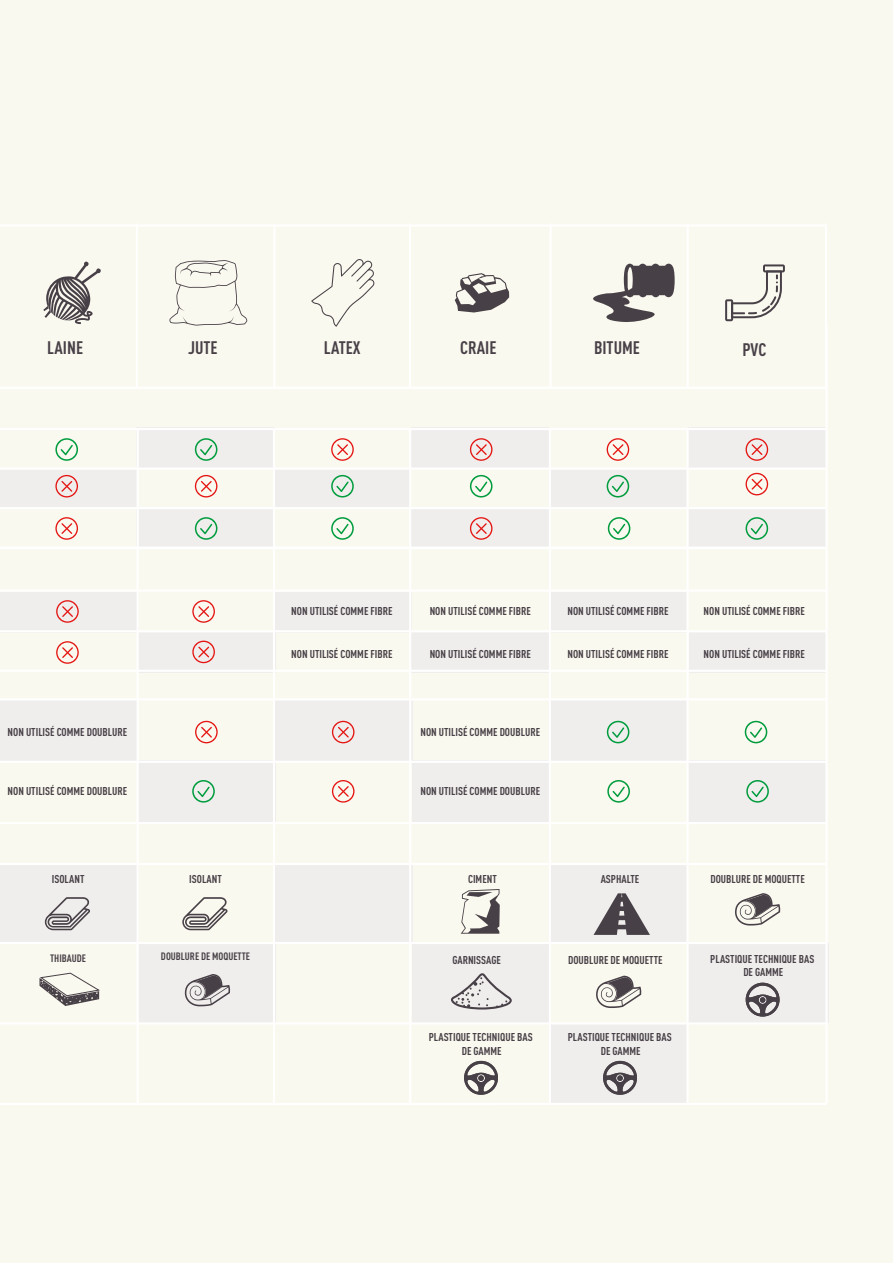
<style>
.page{position:relative;width:893px;height:1263px;background:#fff}
.page>*{position:absolute;margin:0;border:0;box-sizing:border-box;transform-origin:0 0}
.t1{font:700 18px "DIN Cond";color:#484047}
.t2{font:700 11.25px/14px "DIN Cond";color:#484047;text-align:center}
.t3{font:700 10.65px "DIN Cond";color:#484047}
</style>
<div class="page">
<div style="left:0;top:0;width:893px;height:1262px;background:#faf9ef"></div>
<svg style="left:455px;top:273px;width:54px;height:39px"></svg>
<svg style="left:43px;top:261px;width:58px;height:63px"></svg>
<svg style="left:311px;top:259px;width:63px;height:68px"></svg>
<svg style="left:593px;top:264px;width:82px;height:58px"></svg>
<svg style="left:169px;top:260px;width:79px;height:66px"></svg>
<svg style="left:725px;top:264px;width:60px;height:57px"></svg>
<div style="left:688px;top:427px;width:138px;height:41px;background:#efeeec"></div>
<div style="left:688px;top:508px;width:138px;height:41px;background:#efeeec"></div>
<div style="left:0;top:468px;width:138px;height:40px;background:#efeeec"></div>
<div style="left:136px;top:427px;width:138px;height:41px;background:#efeeec"></div>
<div style="left:136px;top:508px;width:138px;height:41px;background:#efeeec"></div>
<div style="left:275px;top:468px;width:135px;height:40px;background:#efeeec"></div>
<div style="left:411px;top:427px;width:138px;height:41px;background:#efeeec"></div>
<div style="left:411px;top:508px;width:138px;height:41px;background:#efeeec"></div>
<div style="left:550px;top:468px;width:138px;height:40px;background:#efeeec"></div>
<div style="left:0;top:592px;width:138px;height:40px;background:#efeeec"></div>
<div style="left:138px;top:632px;width:138px;height:41px;background:#efeeec"></div>
<div style="left:274px;top:592px;width:138px;height:40px;background:#efeeec"></div>
<div style="left:411px;top:632px;width:139px;height:41px;background:#efeeec"></div>
<div style="left:550px;top:592px;width:138px;height:40px;background:#efeeec"></div>
<div style="left:689px;top:632px;width:137px;height:41px;background:#efeeec"></div>
<div style="left:138px;top:944px;width:138px;height:79px;background:#efeeec"></div>
<div style="left:413px;top:944px;width:138px;height:79px;background:#efeeec"></div>
<div style="left:689px;top:944px;width:140px;height:79px;background:#efeeec"></div>
<div style="left:0;top:864px;width:138px;height:79px;background:#efeeec"></div>
<div style="left:274px;top:864px;width:138px;height:79px;background:#efeeec"></div>
<div style="left:550px;top:864px;width:138px;height:79px;background:#efeeec"></div>
<div style="left:550px;top:1023px;width:138px;height:79px;background:#efeeec"></div>
<svg style="left:596px;top:976px;width:45px;height:32px"></svg>
<svg style="left:735px;top:893px;width:45px;height:32px"></svg>
<svg style="left:45px;top:897px;width:45px;height:33px"></svg>
<svg style="left:182px;top:897px;width:46px;height:33px"></svg>
<svg style="left:464px;top:1061px;width:34px;height:34px"></svg>
<svg style="left:603px;top:1061px;width:34px;height:34px"></svg>
<svg style="left:746px;top:983px;width:34px;height:33px"></svg>
<div style="left:689px;top:761px;width:138px;height:62px;background:#efeeec"></div>
<div style="left:0;top:699px;width:138px;height:62px;background:#efeeec"></div>
<div style="left:138px;top:761px;width:138px;height:62px;background:#efeeec"></div>
<div style="left:274px;top:699px;width:138px;height:62px;background:#efeeec"></div>
<div style="left:413px;top:761px;width:138px;height:62px;background:#efeeec"></div>
<div style="left:550px;top:699px;width:138px;height:62px;background:#efeeec"></div>
<svg style="left:461px;top:889px;width:39px;height:45px"></svg>
<svg style="left:607px;top:780px;width:23px;height:23px"></svg>
<svg style="left:192px;top:780px;width:23px;height:23px"></svg>
<svg style="left:746px;top:780px;width:23px;height:23px"></svg>
<svg style="left:607px;top:721px;width:22px;height:22px"></svg>
<svg style="left:745px;top:721px;width:22px;height:22px"></svg>
<svg style="left:195px;top:438px;width:22px;height:23px"></svg>
<svg style="left:195px;top:517px;width:22px;height:23px"></svg>
<svg style="left:331px;top:475px;width:23px;height:22px"></svg>
<svg style="left:331px;top:517px;width:23px;height:23px"></svg>
<svg style="left:745px;top:517px;width:23px;height:23px"></svg>
<svg style="left:608px;top:517px;width:22px;height:23px"></svg>
<svg style="left:470px;top:475px;width:22px;height:22px"></svg>
<svg style="left:55px;top:438px;width:23px;height:23px"></svg>
<svg style="left:607px;top:475px;width:22px;height:22px"></svg>
<svg style="left:745px;top:438px;width:23px;height:23px"></svg>
<svg style="left:745px;top:473px;width:23px;height:22px"></svg>
<svg style="left:195px;top:475px;width:22px;height:22px"></svg>
<svg style="left:331px;top:438px;width:23px;height:23px"></svg>
<svg style="left:470px;top:438px;width:22px;height:23px"></svg>
<svg style="left:56px;top:641px;width:23px;height:23px"></svg>
<svg style="left:56px;top:600px;width:23px;height:23px"></svg>
<svg style="left:192px;top:600px;width:23px;height:23px"></svg>
<svg style="left:192px;top:641px;width:23px;height:22px"></svg>
<svg style="left:55px;top:475px;width:23px;height:22px"></svg>
<svg style="left:55px;top:517px;width:23px;height:23px"></svg>
<svg style="left:470px;top:517px;width:22px;height:23px"></svg>
<svg style="left:607px;top:438px;width:22px;height:23px"></svg>
<svg style="left:332px;top:721px;width:22px;height:22px"></svg>
<svg style="left:195px;top:721px;width:23px;height:22px"></svg>
<svg style="left:332px;top:780px;width:22px;height:23px"></svg>
<svg style="left:451px;top:973px;width:61px;height:36px"></svg>
<svg style="left:593px;top:893px;width:57px;height:42px"></svg>
<hr style="left:0;top:428px;width:826px;height:2px;background:#fff">
<hr style="left:0;top:467px;width:826px;height:3px;background:#fff">
<hr style="left:0;top:507px;width:826px;height:2px;background:#fff">
<hr style="left:0;top:387px;width:826px;height:2px;background:#fff">
<hr style="left:0;top:225px;width:826px;height:2px;background:#fff">
<hr style="left:0;top:547px;width:827px;height:2px;background:#fff">
<hr style="left:0;top:589px;width:827px;height:3px;background:#fff">
<hr style="left:0;top:630px;width:827px;height:2px;background:#fff">
<hr style="left:0;top:670px;width:827px;height:2px;background:#fff">
<hr style="left:0;top:698px;width:827px;height:2px;background:#fff">
<hr style="left:0;top:761px;width:827px;height:2px;background:#fff">
<hr style="left:0;top:822px;width:827px;height:2px;background:#fff">
<hr style="left:0;top:863px;width:827px;height:2px;background:#fff">
<hr style="left:0;top:942px;width:827px;height:2px;background:#fff">
<hr style="left:0;top:1022px;width:827px;height:2px;background:#fff">
<hr style="left:0;top:1103px;width:827px;height:2px;background:#fff">
<hr style="left:0;top:430px;width:1px;height:675px;background:#fff">
<hr style="left:137px;top:429px;width:2px;height:674px;background:#fff">
<hr style="left:273px;top:428px;width:2px;height:677px;background:#fff">
<hr style="left:409px;top:428px;width:2px;height:676px;background:#fff">
<hr style="left:549px;top:428px;width:2px;height:676px;background:#fff">
<hr style="left:686px;top:428px;width:3px;height:676px;background:#fff">
<hr style="left:825px;top:324px;width:3px;height:779px;background:#fff">
<hr style="left:0;top:224px;width:1px;height:164px;background:#fff">
<hr style="left:273px;top:224px;width:2px;height:164px;background:#fff">
<hr style="left:409px;top:224px;width:2px;height:164px;background:#fff">
<hr style="left:549px;top:224px;width:3px;height:164px;background:#fff">
<hr style="left:687px;top:224px;width:2px;height:164px;background:#fff">
<hr style="left:825px;top:224px;width:2px;height:164px;background:#fff">
<hr style="left:136px;top:224px;width:2px;height:164px;background:#fff">
<svg style="left:185px;top:974px;width:45px;height:32px"></svg>
<svg style="left:40px;top:972px;width:60px;height:34px"></svg>
<h1 class="t1" style="left:47px;top:337px;width:37px">LAINE</h1>
<h1 class="t1" style="left:188px;top:337px;width:31px">JUTE</h1>
<h1 class="t1" style="left:324px;top:337px;width:38px">LATEX</h1>
<h1 class="t1" style="left:460px;top:337px;width:38px">CRAIE</h1>
<h1 class="t1" style="left:594px;top:337px;width:47px">BITUME</h1>
<h1 class="t1" style="left:742px;top:339px;width:26px">PVC</h1>
<p class="t2" style="left:291px;top:604px;width:103px">NON UTILISÉ COMME FIBRE</p>
<p class="t2" style="left:430px;top:604px;width:103px">NON UTILISÉ COMME FIBRE</p>
<p class="t2" style="left:567px;top:604px;width:103px">NON UTILISÉ COMME FIBRE</p>
<p class="t2" style="left:704px;top:604px;width:103px">NON UTILISÉ COMME FIBRE</p>
<p class="t2" style="left:291px;top:646px;width:103px">NON UTILISÉ COMME FIBRE</p>
<p class="t2" style="left:430px;top:646px;width:103px">NON UTILISÉ COMME FIBRE</p>
<p class="t2" style="left:567px;top:646px;width:103px">NON UTILISÉ COMME FIBRE</p>
<p class="t2" style="left:704px;top:646px;width:103px">NON UTILISÉ COMME FIBRE</p>
<p class="t2" style="left:8px;top:725px;width:121px">NON UTILISÉ COMME DOUBLURE</p>
<p class="t2" style="left:420px;top:725px;width:121px">NON UTILISÉ COMME DOUBLURE</p>
<p class="t2" style="left:8px;top:784px;width:121px">NON UTILISÉ COMME DOUBLURE</p>
<p class="t2" style="left:420px;top:784px;width:121px">NON UTILISÉ COMME DOUBLURE</p>
<p class="t2" style="left:52px;top:872px;width:34px">ISOLANT</p>
<p class="t2" style="left:189px;top:872px;width:34px">ISOLANT</p>
<p class="t2" style="left:601px;top:872px;width:40px">ASPHALTE</p>
<p class="t2" style="left:710px;top:872px;width:96px">DOUBLURE DE MOQUETTE</p>
<p class="t2" style="left:468px;top:872px;width:30px">CIMENT</p>
<p class="t3" style="left:50px;top:951px;width:37px">THIBAUDE</p>
<p class="t3" style="left:161px;top:949px;width:91px">DOUBLURE DE MOQUETTE</p>
<p class="t2" style="left:452px;top:952px;width:50px">GARNISSAGE</p>
<p class="t2" style="left:568px;top:952px;width:96px">DOUBLURE DE MOQUETTE</p>
<p class="t2" style="left:429px;top:1029px;width:106px">PLASTIQUE TECHNIQUE BAS<br>DE GAMME</p>
<p class="t2" style="left:568px;top:1029px;width:106px">PLASTIQUE TECHNIQUE BAS<br>DE GAMME</p>
<p class="t2" style="left:710px;top:951px;width:106px">PLASTIQUE TECHNIQUE BAS<br>DE GAMME</p>
</div>
